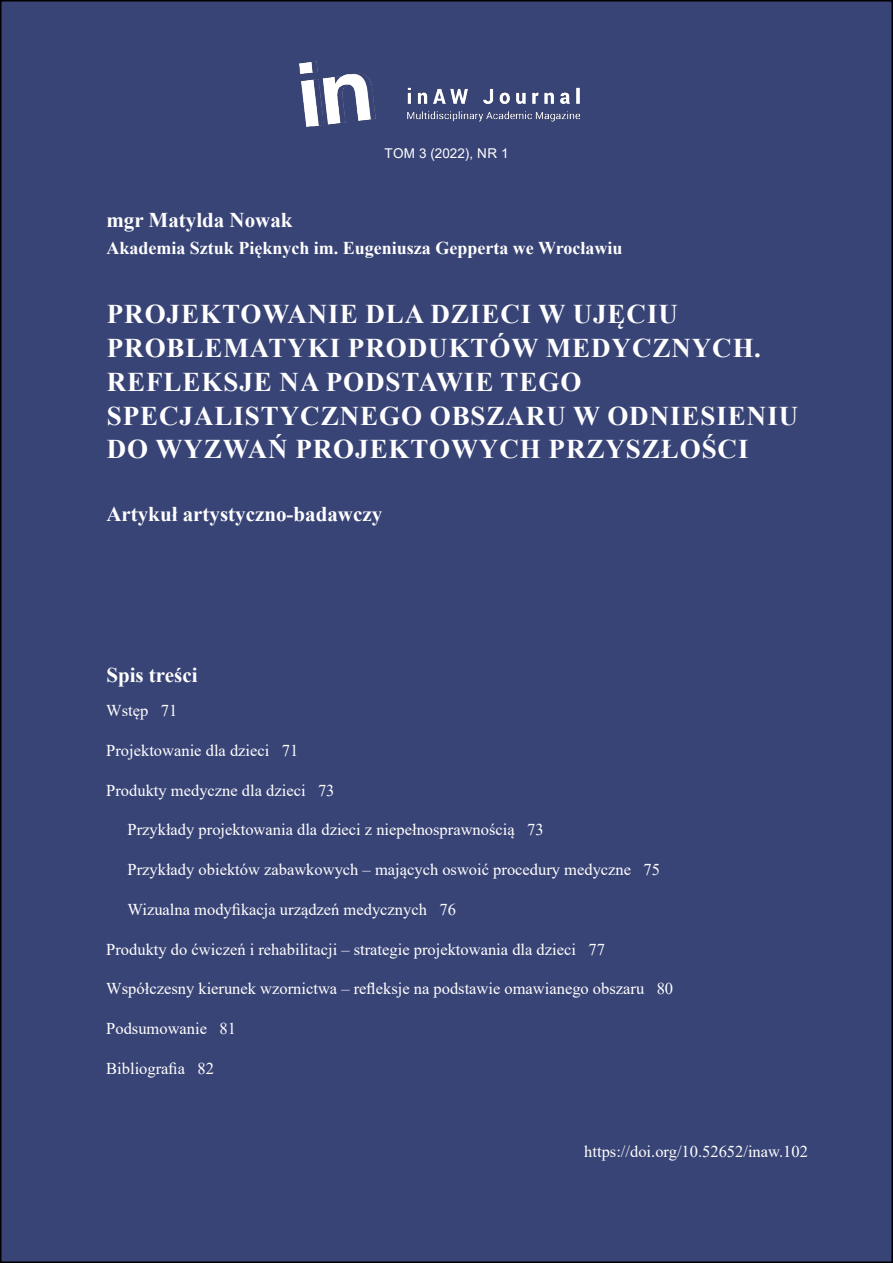
<style>
.page{position:relative;width:893px;height:1263px;background:#fff}
.page>*{position:absolute;margin:0;border:0;box-sizing:border-box;transform-origin:0 0}
.t1{font:700 27px/33.8px "Times New Roman";letter-spacing:.035em;color:#fff}
.t2{font:700 21px "Times New Roman";color:#fff}
.t3{font:700 18px "Times New Roman";color:#fff}
.t4{font:16.5px "Times New Roman";color:#fff}
.t5{font:13.5px "Arial";letter-spacing:.01em;color:#fff}
</style>
<div class="page">
<div style="left:1px;top:1px;width:891px;height:1261px;background:#394476"></div>
<img style="left:299px;top:61px;width:281px;height:66px">
<p class="t5" style="left:384px;top:144px;width:126px">TOM 3 (2022), NR 1</p>
<p class="t5" style="left:395px;top:144px;width:126px">TOM 3 (2022), NR 1</p>
<p class="t2" style="left:106px;top:205px;width:188px">mgr Matylda Nowak</p>
<p class="t3" style="left:106px;top:235px;width:518px">Akademia Sztuk Pięknych im. Eugeniusza Gepperta we Wrocławiu</p>
<h1 class="t1" style="left:107px;top:297px;width:693px">PROJEKTOWANIE DLA DZIECI W UJĘCIU PROBLEMATYKI PRODUKTÓW MEDYCZNYCH.<br>REFLEKSJE NA PODSTAWIE TEGO SPECJALISTYCZNEGO OBSZARU W ODNIESIENIU DO WYZWAŃ PROJEKTOWYCH PRZYSZŁOŚCI</h1>
<p class="t2" style="left:106px;top:498px;width:277px">Artykuł artystyczno-badawczy</p>
<p class="t2" style="left:106px;top:660px;width:93px">Spis treści</p>
<p class="t4" style="left:106px;top:699px;width:73px">Wstęp 71</p>
<p class="t4" style="left:106px;top:739px;width:194px">Projektowanie dla dzieci 71</p>
<p class="t4" style="left:106px;top:778px;width:230px">Produkty medyczne dla dzieci 73</p>
<p class="t4" style="left:128px;top:818px;width:418px">Przykłady projektowania dla dzieci z niepełnosprawnością 73</p>
<p class="t4" style="left:128px;top:858px;width:534px">Przykłady obiektów zabawkowych – mających oswoić procedury medyczne 75</p>
<p class="t4" style="left:128px;top:898px;width:330px">Wizualna modyfikacja urządzeń medycznych 76</p>
<p class="t4" style="left:106px;top:937px;width:500px">Produkty do ćwiczeń i rehabilitacji – strategie projektowania dla dzieci 77</p>
<p class="t4" style="left:106px;top:977px;width:568px">Współczesny kierunek wzornictwa – refleksje na podstawie omawianego obszaru 80</p>
<p class="t4" style="left:106px;top:1017px;width:131px">Podsumowanie 81</p>
<p class="t4" style="left:106px;top:1057px;width:109px">Bibliografia 82</p>
<p class="t4" style="left:584px;top:1139px;width:225px">https://doi.org/10.52652/inaw.102</p>
</div>
